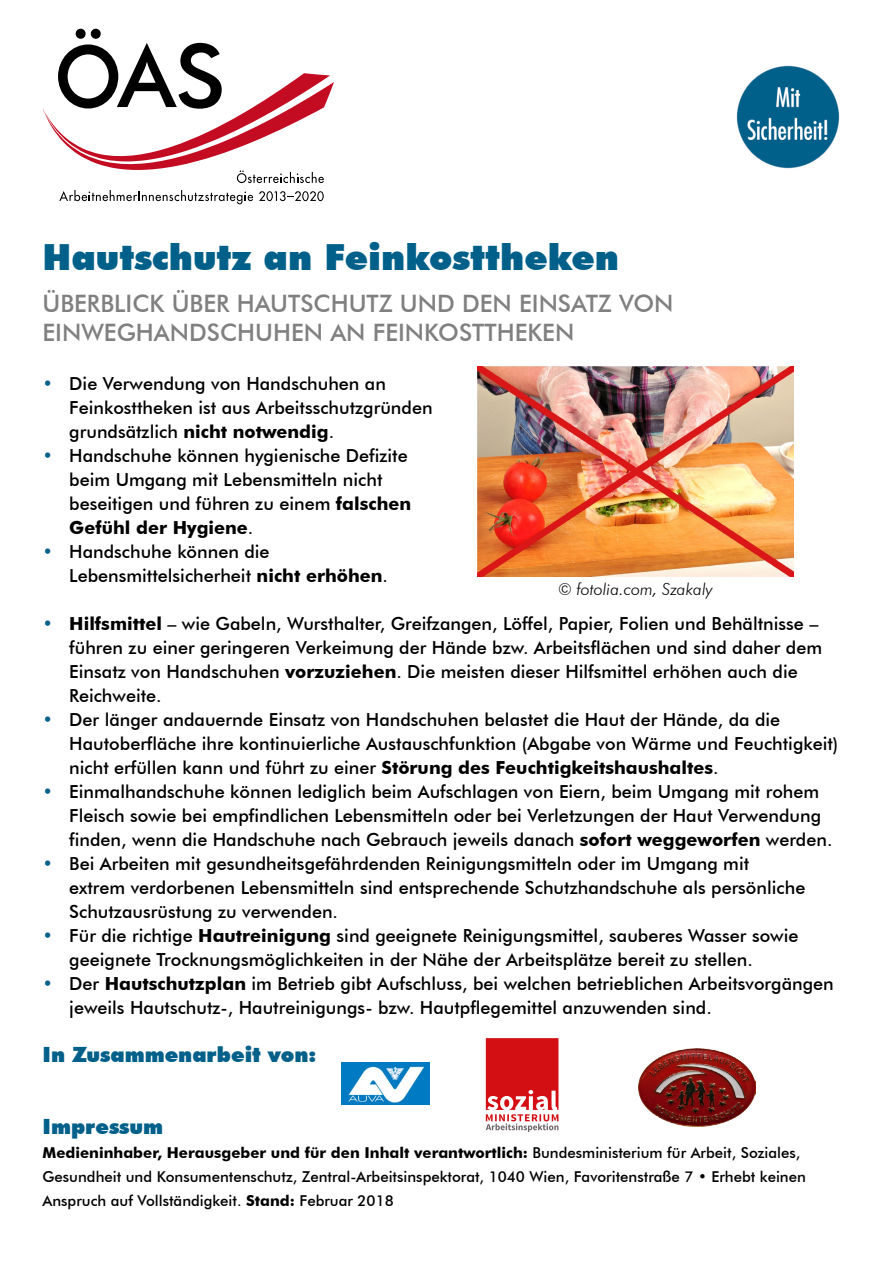
<style>
.page{position:relative;width:893px;height:1263px;background:#fff}
.page>*{position:absolute;margin:0;border:0;box-sizing:border-box;transform-origin:0 0}
.P_Titel{font:900 36px "Futura BT";color:#006089}
.P_Untertitel{font:500 24px/28.8px "Futura BT";color:#808080}
.H1_Impressum_Überschrift{font:900 21px "Futura BT";color:#006089}
.t1{font:500 18px/24px "Futura BT";color:#000}
.P_Quellenangabe{font:italic 300 16.5px "Futura BT";color:#000}
.P_Impressum{font:500 15px/24px "Futura BT";color:#000}
.s1{color:#006089}
.s2{font-weight:700}
</style>
<div class="page">
<svg style="left:43px;top:29px;width:291px;height:154px"></svg>
<svg style="left:59px;top:190px;width:194px;height:14px"></svg>
<svg style="left:259px;top:191px;width:65px;height:10px"></svg>
<img style="left:736px;top:65px;width:104px;height:104px">
<img style="left:341px;top:1062px;width:88px;height:43px">
<svg style="left:486px;top:1038px;width:72px;height:94px"></svg>
<img style="left:639px;top:1048px;width:116px;height:79px">
<img style="left:478px;top:366px;width:315px;height:210px">
<p class="P_Titel" style="left:43px;top:236px;width:578px">Hautschutz an Feinkosttheken</p>
<p class="P_Untertitel" style="left:43px;top:289px;width:632px">ÜBERBLICK ÜBER HAUTSCHUTZ UND DEN EINSATZ VON<br>EINWEGHANDSCHUHEN AN FEINKOSTTHEKEN</p>
<p class="t1" style="left:69px;top:371px;width:365px;text-indent:-27px"><span class="s1">•</span> Die Verwendung von Handschuhen an<br>Feinkosttheken ist aus Arbeitsschutzgründen grundsätzlich <span class="s2">nicht notwendig</span>.</p>
<p class="t1" style="left:69px;top:443px;width:343px;text-indent:-27px"><span class="s1">•</span> Handschuhe können hygienische Defizite beim Umgang mit Lebensmitteln nicht beseitigen und führen zu einem <span class="s2">falschen Gefühl der Hygiene</span>.</p>
<p class="t1" style="left:69px;top:539px;width:320px;text-indent:-27px"><span class="s1">•</span> Handschuhe können die<br>Lebensmittelsicherheit <span class="s2">nicht erhöhen</span>.</p>
<p class="P_Quellenangabe" style="left:558px;top:579px;width:156px">© fotolia.com, Szakaly</p>
<p class="t1" style="left:69px;top:611px;width:754px;text-indent:-27px"><span class="s1">•</span> <span class="s2">Hilfsmittel</span> – wie Gabeln, Wursthalter, Greifzangen, Löffel, Papier, Folien und Behältnisse – führen zu einer geringeren Verkeimung der Hände bzw. Arbeitsflächen und sind daher dem Einsatz von Handschuhen <span class="s2">vorzuziehen</span>. Die meisten dieser Hilfsmittel erhöhen auch die Reichweite.</p>
<p class="t1" style="left:69px;top:707px;width:771px;text-indent:-27px"><span class="s1">•</span> Der länger andauernde Einsatz von Handschuhen belastet die Haut der Hände, da die<br>Hautoberfläche ihre kontinuierliche Austauschfunktion (Abgabe von Wärme und Feuchtigkeit) nicht erfüllen kann und führt zu einer <span class="s2">Störung des Feuchtigkeitshaushaltes</span>.</p>
<p class="t1" style="left:69px;top:779px;width:765px;text-indent:-27px"><span class="s1">•</span> Einmalhandschuhe können lediglich beim Aufschlagen von Eiern, beim Umgang mit rohem<br>Fleisch sowie bei empfindlichen Lebensmitteln oder bei Verletzungen der Haut Verwendung finden, wenn die Handschuhe nach Gebrauch jeweils danach <span class="s2">sofort weggeworfen</span> werden.</p>
<p class="t1" style="left:69px;top:851px;width:737px;text-indent:-27px"><span class="s1">•</span> Bei Arbeiten mit gesundheitsgefährdenden Reinigungsmitteln oder im Umgang mit extrem verdorbenen Lebensmitteln sind entsprechende Schutzhandschuhe als persönliche<br>Schutzausrüstung zu verwenden.</p>
<p class="t1" style="left:69px;top:923px;width:731px;text-indent:-27px"><span class="s1">•</span> Für die richtige <span class="s2">Hautreinigung</span> sind geeignete Reinigungsmittel, sauberes Wasser sowie geeignete Trocknungsmöglichkeiten in der Nähe der Arbeitsplätze bereit zu stellen.</p>
<p class="t1" style="left:69px;top:971px;width:766px;text-indent:-27px"><span class="s1">•</span> Der <span class="s2">Hautschutzplan</span> im Betrieb gibt Aufschluss, bei welchen betrieblichen Arbeitsvorgängen jeweils Hautschutz-, Hautreinigungs- bzw. Hautpflegemittel anzuwenden sind.</p>
<h1 class="H1_Impressum_Überschrift" style="left:43px;top:1042px;width:275px">In Zusammenarbeit von:</h1>
<h1 class="H1_Impressum_Überschrift" style="left:43px;top:1114px;width:122px">Impressum</h1>
<p class="P_Impressum" style="left:43px;top:1141px;width:765px"><span class="s2">Medieninhaber, Herausgeber und für den Inhalt verantwortlich:</span> Bundesministerium für Arbeit, Soziales,<br>Gesundheit und Konsumentenschutz, Zentral-Arbeitsinspektorat, 1040 Wien, Favoritenstraße 7 • Erhebt keinen<br>Anspruch auf Vollständigkeit. <span class="s2">Stand:</span> Februar 2018</p>
</div>
